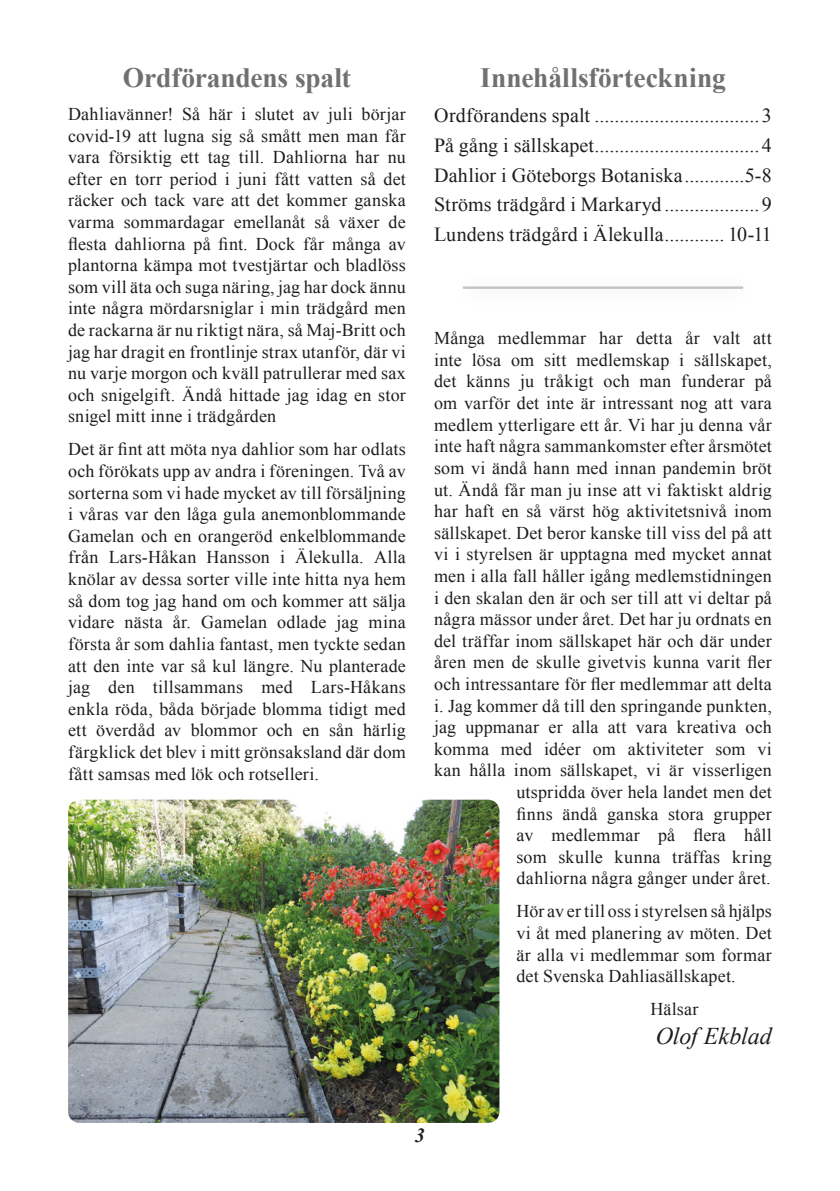
<style>
.page{position:relative;width:840px;height:1191px;background:#fff}
.page>*{position:absolute;margin:0;border:0;box-sizing:border-box;transform-origin:0 0}
.t1{font:700 28px "Times New Roman";letter-spacing:-.005em;color:#70706f}
.t2{font:italic 24px "Times New Roman";letter-spacing:-.005em;color:#1d1d1b}
.t3{font:20px "Times New Roman";letter-spacing:.005em;color:#1d1d1b}
.t4{font:italic 700 20px "Times New Roman";color:#1d1d1b}
.t5{font:18px/21.6px "Times New Roman";letter-spacing:.015em;color:#1d1d1b;text-align:justify}
</style>
<div class="page">
<hr style="left:463px;top:286px;width:278px;height:3px;background:#b2b2b2">
<img style="left:68px;top:799px;width:431px;height:324px">
<p class="t1" style="left:123px;top:58px;width:229px">Ordförandens spalt</p>
<p class="t5" style="left:68px;top:103px;width:339px">Dahliavänner! Så här i slutet av juli börjar covid-19 att lugna sig så smått men man får vara försiktig ett tag till. Dahliorna har nu efter en torr period i juni fått vatten så det räcker och tack vare att det kommer ganska varma sommardagar emellanåt så växer de flesta dahliorna på fint. Dock får många av plantorna kämpa mot tvestjärtar och bladlöss som vill äta och suga näring, jag har dock ännu inte några mördarsniglar i min trädgård men de rackarna är nu riktigt nära, så Maj-Britt och jag har dragit en frontlinje strax utanför, där vi nu varje morgon och kväll patrullerar med sax och snigelgift. Ändå hittade jag idag en stor snigel mitt inne i trädgården</p>
<p class="t5" style="left:68px;top:438px;width:339px">Det är fint att möta nya dahlior som har odlats och förökats upp av andra i föreningen. Två av sorterna som vi hade mycket av till försäljning i våras var den låga gula anemonblommande Gamelan och en orangeröd enkelblommande från Lars-Håkan Hansson i Älekulla. Alla knölar av dessa sorter ville inte hitta nya hem så dom tog jag hand om och kommer att sälja vidare nästa år. Gamelan odlade jag mina första år som dahlia fantast, men tyckte sedan att den inte var så kul längre. Nu planterade jag den tillsammans med Lars-Håkans enkla röda, båda började blomma tidigt med ett överdåd av blommor och en sån härlig färgklick det blev i mitt grönsaksland där dom fått samsas med lök och rotselleri.</p>
<p class="t1" style="left:480px;top:58px;width:247px">Innehållsförteckning</p>
<p class="t3" style="left:434px;top:102px;width:339px">Ordförandens spalt .................................3</p>
<p class="t3" style="left:434px;top:132px;width:339px">På gång i sällskapet.................................4</p>
<p class="t3" style="left:434px;top:162px;width:339px">Dahlior i Göteborgs Botaniska............5-8</p>
<p class="t3" style="left:434px;top:191px;width:339px">Ströms trädgård i Markaryd ...................9</p>
<p class="t3" style="left:434px;top:221px;width:339px">Lundens trädgård i Älekulla............ 10-11</p>
<p class="t5" style="left:434px;top:327px;width:339px;text-align:right">Många medlemmar har detta år valt att inte lösa om sitt medlemskap i sällskapet, det känns ju tråkigt och man funderar på om varför det inte är intressant nog att vara medlem ytterligare ett år. Vi har ju denna vår inte haft några sammankomster efter årsmötet som vi ändå hann med innan pandemin bröt ut. Ändå får man ju inse att vi faktiskt aldrig har haft en så värst hög aktivitetsnivå inom sällskapet. Det beror kanske till viss del på att vi i styrelsen är upptagna med mycket annat men i alla fall håller igång medlemstidningen i den skalan den är och ser till att vi deltar på några mässor under året. Det har ju ordnats en del träffar inom sällskapet här och där under åren men de skulle givetvis kunna varit fler och intressantare för fler medlemmar att delta i. Jag kommer då till den springande punkten, jag uppmanar er alla att vara kreativa och komma med idéer om aktiviteter som vi kan hålla inom sällskapet, vi är visserligen utspridda över hela landet men det<br>finns ändå ganska stora grupper<br>av medlemmar på flera håll<br>som skulle kunna träffas kring<br>dahliorna några gånger under året.</p>
<p class="t5" style="left:516px;top:900px;width:257px">Hör av er till oss i styrelsen så hjälps vi åt med planering av möten. Det är alla vi medlemmar som formar det Svenska Dahliasällskapet.</p>
<p class="t5" style="left:650px;top:998px;width:50px">Hälsar</p>
<p class="t2" style="left:655px;top:1019px;width:118px">Olof Ekblad</p>
<p class="t4" style="left:415px;top:1121px;width:11px">3</p>
</div>
